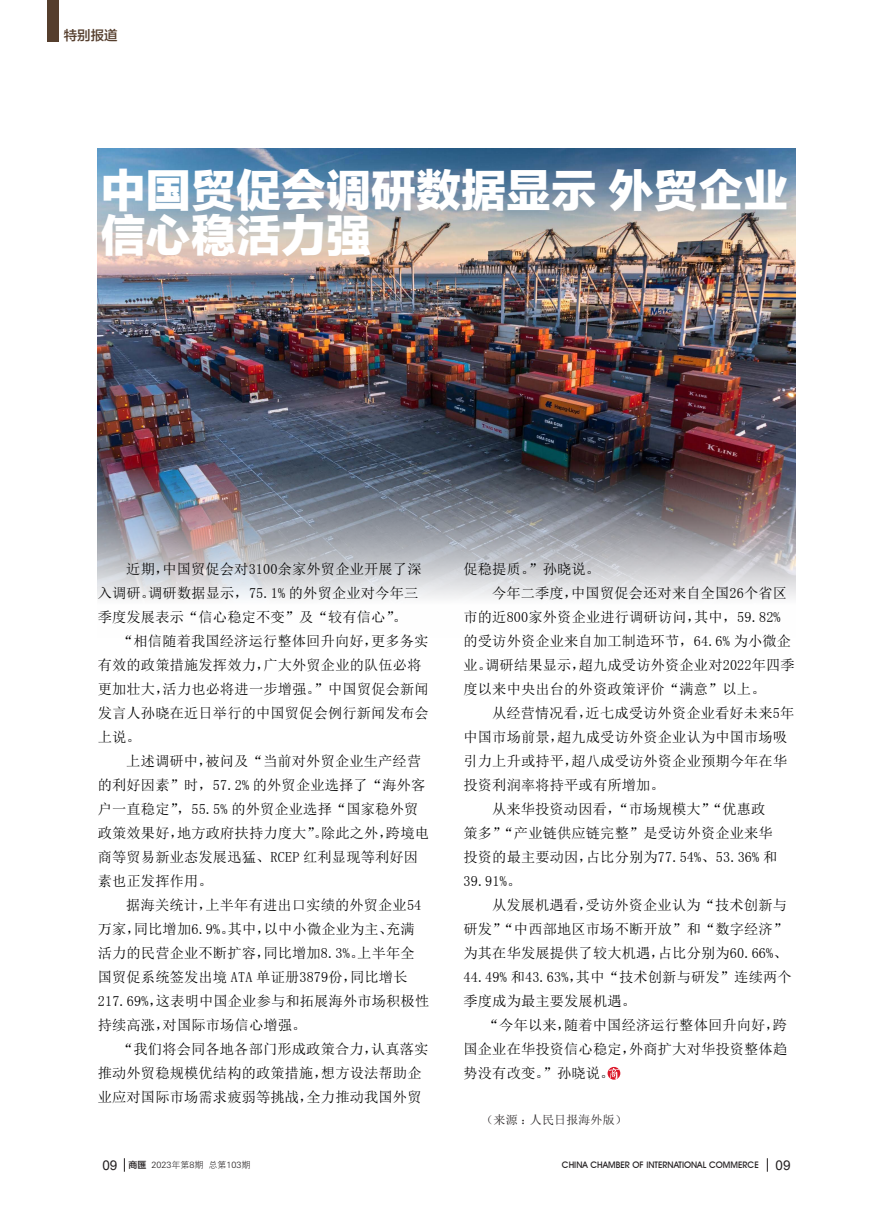
<style>
.page{position:relative;width:893px;height:1212px;background:#fff}
.page>*{position:absolute;margin:0;border:0;box-sizing:border-box;transform-origin:0 0}
.段落样式1{font:45px "FZLTTHK GBK1 0";color:#fff}
.正文{font:14.25px/24px "Sim Sun";letter-spacing:.01em;color:#000}
.t1{font:13.5px "FZLTZHK GBK1 0";color:#553e2d}
.t2{font:13.5px "Arial";color:#231f20}
.正文-2{font:12px "Sim Sun";letter-spacing:.01em;color:#231f20}
.t3{font:500 9px "Avant Garde IT Cby BT";color:#231f20}
.t4{font:9px "FZXH1 JW GB1 0";color:#231f20}
.s1{font-family:"FZLTZHK GBK1 0"}
.s2{font-family:"Arial";font-weight:400;font-size:13.5px}
</style>
<div class="page">
<svg style="left:767px;top:1158px;width:1px;height:14px"></svg>
<img style="left:98px;top:148px;width:697px;height:452px">
<div style="left:47px;top:0;width:11px;height:41px;background:#553e2d"></div>
<svg style="left:124px;top:1158px;width:1px;height:14px"></svg>
<svg style="left:608px;top:1067px;width:12px;height:13px"></svg>
<p class="t1" style="left:64px;top:28px;width:55px">特别报道</p>
<p class="段落样式1" style="left:101px;top:166px;width:689px">中国贸促会调研数据显示 外贸企业</p>
<p class="段落样式1" style="left:101px;top:211px;width:271px">信心稳活力强</p>
<p class="正文" style="left:98px;top:556px;width:325px;text-indent:28px">近期，中国贸促会对3100余家外贸企业开展了深入调研。调研数据显示，75.1% 的外贸企业对今年三季度发展表示“信心稳定不变”及“较有信心”。</p>
<p class="正文" style="left:98px;top:628px;width:333px;text-indent:21px">“相信随着我国经济运行整体回升向好，更多务实有效的政策措施发挥效力，广大外贸企业的队伍必将更加壮大，活力也必将进一步增强。”中国贸促会新闻发言人孙晓在近日举行的中国贸促会例行新闻发布会上说。</p>
<p class="正文" style="left:98px;top:748px;width:333px;text-indent:28px">上述调研中，被问及“当前对外贸企业生产经营的利好因素”时，57.2% 的外贸企业选择了“海外客户一直稳定”，55.5% 的外贸企业选择“国家稳外贸政策效果好，地方政府扶持力度大”。除此之外，跨境电商等贸易新业态发展迅猛、RCEP 红利显现等利好因素也正发挥作用。</p>
<p class="正文" style="left:98px;top:892px;width:333px;text-indent:28px">据海关统计，上半年有进出口实绩的外贸企业54万家，同比增加6.9%。其中，以中小微企业为主、充满活力的民营企业不断扩容，同比增加8.3%。上半年全国贸促系统签发出境 ATA 单证册3879份，同比增长<br>217.69%，这表明中国企业参与和拓展海外市场积极性持续高涨，对国际市场信心增强。</p>
<p class="正文" style="left:98px;top:1036px;width:332px;text-indent:21px">“我们将会同各地各部门形成政策合力，认真落实推动外贸稳规模优结构的政策措施，想方设法帮助企业应对国际市场需求疲弱等挑战，全力推动我国外贸</p>
<p class="t2" style="left:102px;top:1156px;width:17px">09</p>
<p class="t4" style="left:128px;top:1160px;width:123px"><span class="s1">商匯</span> 2023年第8期 总第103期</p>
<p class="正文" style="left:463px;top:556px;width:138px">促稳提质。”孙晓说。</p>
<p class="正文" style="left:463px;top:580px;width:333px;text-indent:28px">今年二季度，中国贸促会还对来自全国26个省区市的近800家外资企业进行调研访问，其中，59.82%的受访外资企业来自加工制造环节，64.6% 为小微企业。调研结果显示，超九成受访外资企业对2022年四季度以来中央出台的外资政策评价“满意”以上。</p>
<p class="正文" style="left:463px;top:700px;width:332px;text-indent:28px">从经营情况看，近七成受访外资企业看好未来5年中国市场前景，超九成受访外资企业认为中国市场吸引力上升或持平，超八成受访外资企业预期今年在华投资利润率将持平或有所增加。</p>
<p class="正文" style="left:463px;top:796px;width:315px;text-indent:28px">从来华投资动因看，“市场规模大”“优惠政策多”“产业链供应链完整”是受访外资企业来华投资的最主要动因，占比分别为77.54%、53.36% 和<br>39.91%。</p>
<p class="正文" style="left:463px;top:892px;width:330px;text-indent:28px">从发展机遇看，受访外资企业认为“技术创新与研发”“中西部地区市场不断开放”和“数字经济”为其在华发展提供了较大机遇，占比分别为60.66%、<br>44.49% 和43.63%，其中“技术创新与研发”连续两个季度成为最主要发展机遇。</p>
<p class="正文" style="left:463px;top:1012px;width:325px;text-align:justify;text-indent:21px">“今年以来，随着中国经济运行整体回升向好，跨国企业在华投资信心稳定，外商扩大对华投资整体趋势没有改变。”孙晓说。</p>
<p class="正文-2" style="left:481px;top:1113px;width:147px">（来源：人民日报海外版）</p>
<p class="t3" style="left:562px;top:1159px;width:230px">CHINA CHAMBER OF INTERNATIONAL COMMERCE <span class="s2">09</span></p>
</div>
